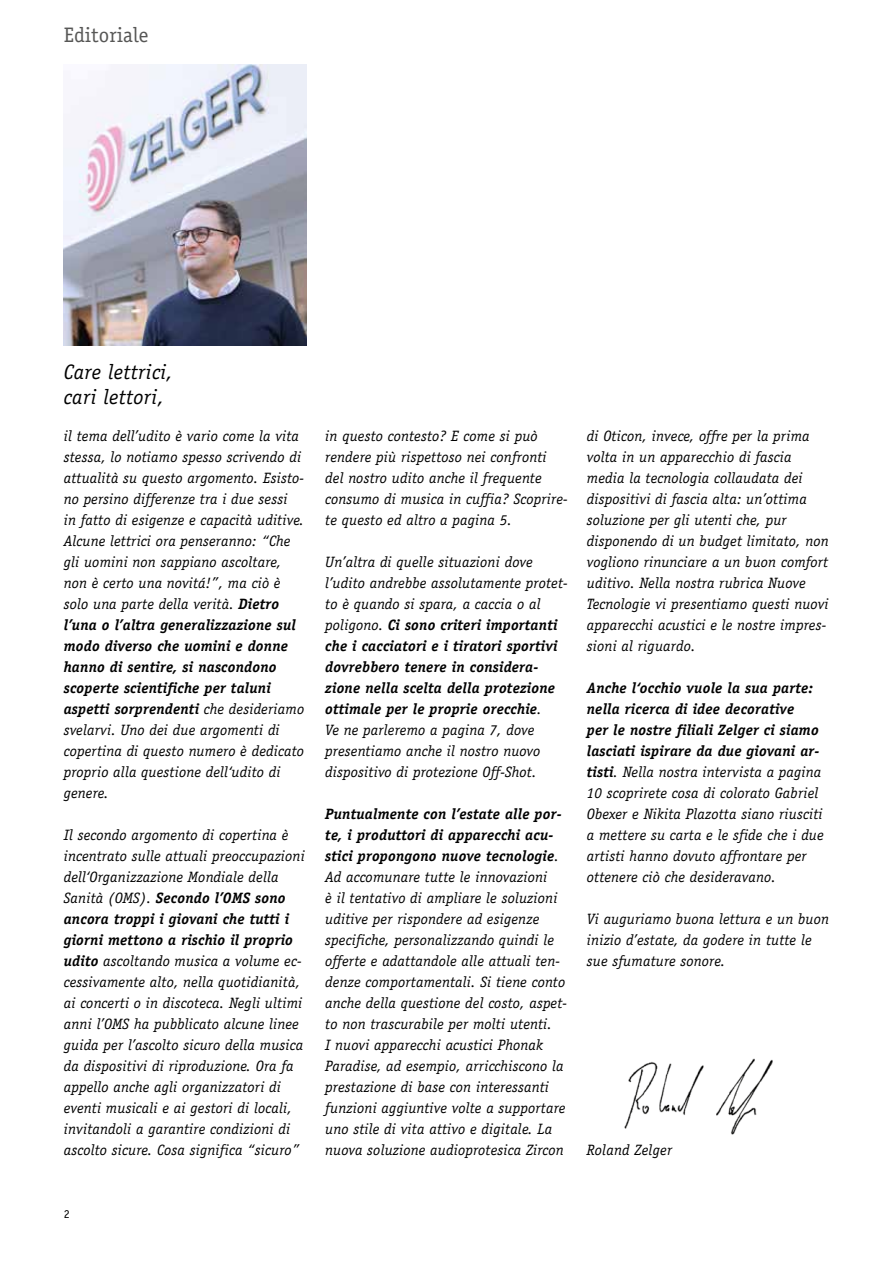
<style>
.page{position:relative;width:893px;height:1263px;background:#fff}
.page>*{position:absolute;margin:0;border:0;box-sizing:border-box;transform-origin:0 0}
.t1{font:italic 21px/25.2px "Officina Serif";letter-spacing:.015em;color:#000}
.t2{font:21px "Officina Serif";letter-spacing:.01em;color:#575756}
.t3{font:italic 15px/21px "Officina Serif";letter-spacing:.01em;color:#000}
.t4{font:12px "Officina Serif";color:#000}
.s1{font-weight:700}
</style>
<div class="page">
<img style="left:624px;top:1058px;width:149px;height:77px">
<img style="left:64px;top:64px;width:242px;height:281px">
<h1 class="t2" style="left:64px;top:23px;width:86px">Editoriale</h1>
<h1 class="t1" style="left:64px;top:359px;width:111px">Care lettrici, cari lettori,</h1>
<p class="t3" style="left:64px;top:426px;width:242px">il tema dell’udito è vario come la vita stessa, lo notiamo spesso scrivendo di attualità su questo argomento. Esisto&shy;no persino differenze tra i due sessi<br>in fatto di esigenze e capacità uditive.<br>Alcune lettrici ora penseranno: “Che gli uomini non sappiano ascoltare, non è certo una novitá!”, ma ciò è solo una parte della verità. <span class="s1">Dietro l’una o l’altra generalizzazione sul modo diverso che uomini e donne hanno di sentire, si nascondono scoperte scientifiche per taluni aspetti sorprendenti</span> che desideriamo svelarvi. Uno dei due argomenti di copertina di questo numero è dedicato proprio alla questione dell‘udito di genere.</p>
<p class="t3" style="left:64px;top:825px;width:243px">Il secondo argomento di copertina è incentrato sulle attuali preoccupazioni dell‘Organizzazione Mondiale della Sanità (OMS). <span class="s1">Secondo l’OMS sono ancora troppi i giovani che tutti i giorni mettono a rischio il proprio udito</span> ascoltando musica a volume ec&shy;cessivamente alto, nella quotidianità, ai concerti o in discoteca. Negli ultimi anni l’OMS ha pubblicato alcune linee guida per l’ascolto sicuro della musica da dispositivi di riproduzione. Ora fa appello anche agli organizzatori di eventi musicali e ai gestori di locali, invitandoli a garantire condizioni di ascolto sicure. Cosa significa “sicuro”</p>
<p class="t3" style="left:325px;top:426px;width:244px">in questo contesto? E come si può rendere più rispettoso nei confronti del nostro udito anche il frequente consumo di musica in cuffia? Scoprire&shy;te questo ed altro a pagina 5.</p>
<p class="t3" style="left:325px;top:552px;width:244px">Un’altra di quelle situazioni dove l’udito andrebbe assolutamente protet&shy;to è quando si spara, a caccia o al poligono. <span class="s1">Ci sono criteri importanti che i cacciatori e i tiratori sportivi dovrebbero tenere in considera&shy;zione nella scelta della protezione ottimale per le proprie orecchie</span>.<br>Ve ne parleremo a pagina 7, dove presentiamo anche il nostro nuovo dispositivo di protezione Off-Shot.</p>
<p class="t3" style="left:325px;top:804px;width:243px"><span class="s1">Puntualmente con l’estate alle por&shy;te, i produttori di apparecchi acu&shy;stici propongono nuove tecnologie</span>.<br>Ad accomunare tutte le innovazioni<br>è il tentativo di ampliare le soluzioni uditive per rispondere ad esigenze specifiche, personalizzando quindi le offerte e adattandole alle attuali ten&shy;denze comportamentali. Si tiene conto anche della questione del costo, aspet&shy;to non trascurabile per molti utenti.<br>I nuovi apparecchi acustici Phonak Paradise, ad esempio, arricchiscono la prestazione di base con interessanti funzioni aggiuntive volte a supportare uno stile di vita attivo e digitale. La nuova soluzione audioprotesica Zircon</p>
<p class="t3" style="left:587px;top:426px;width:243px">di Oticon, invece, offre per la prima volta in un apparecchio di fascia media la tecnologia collaudata dei dispositivi di fascia alta: un’ottima soluzione per gli utenti che, pur disponendo di un budget limitato, non vogliono rinunciare a un buon comfort uditivo. Nella nostra rubrica Nuove Tecnologie vi presentiamo questi nuovi apparecchi acustici e le nostre impres&shy;sioni al riguardo.</p>
<p class="t3" style="left:587px;top:678px;width:239px"><span class="s1">Anche l‘occhio vuole la sua parte: nella ricerca di idee decorative<br>per le nostre filiali Zelger ci siamo lasciati ispirare da due giovani ar&shy;tisti</span>. Nella nostra intervista a pagina 10 scoprirete cosa di colorato Gabriel Obexer e Nikita Plazotta siano riusciti a mettere su carta e le sfide che i due artisti hanno dovuto affrontare per ottenere ciò che desideravano.</p>
<p class="t3" style="left:587px;top:909px;width:244px">Vi auguriamo buona lettura e un buon inizio d’estate, da godere in tutte le sue sfumature sonore.</p>
<p class="t3" style="left:587px;top:1140px;width:87px">Roland Zelger</p>
<p class="t4" style="left:64px;top:1207px;width:7px">2</p>
</div>
